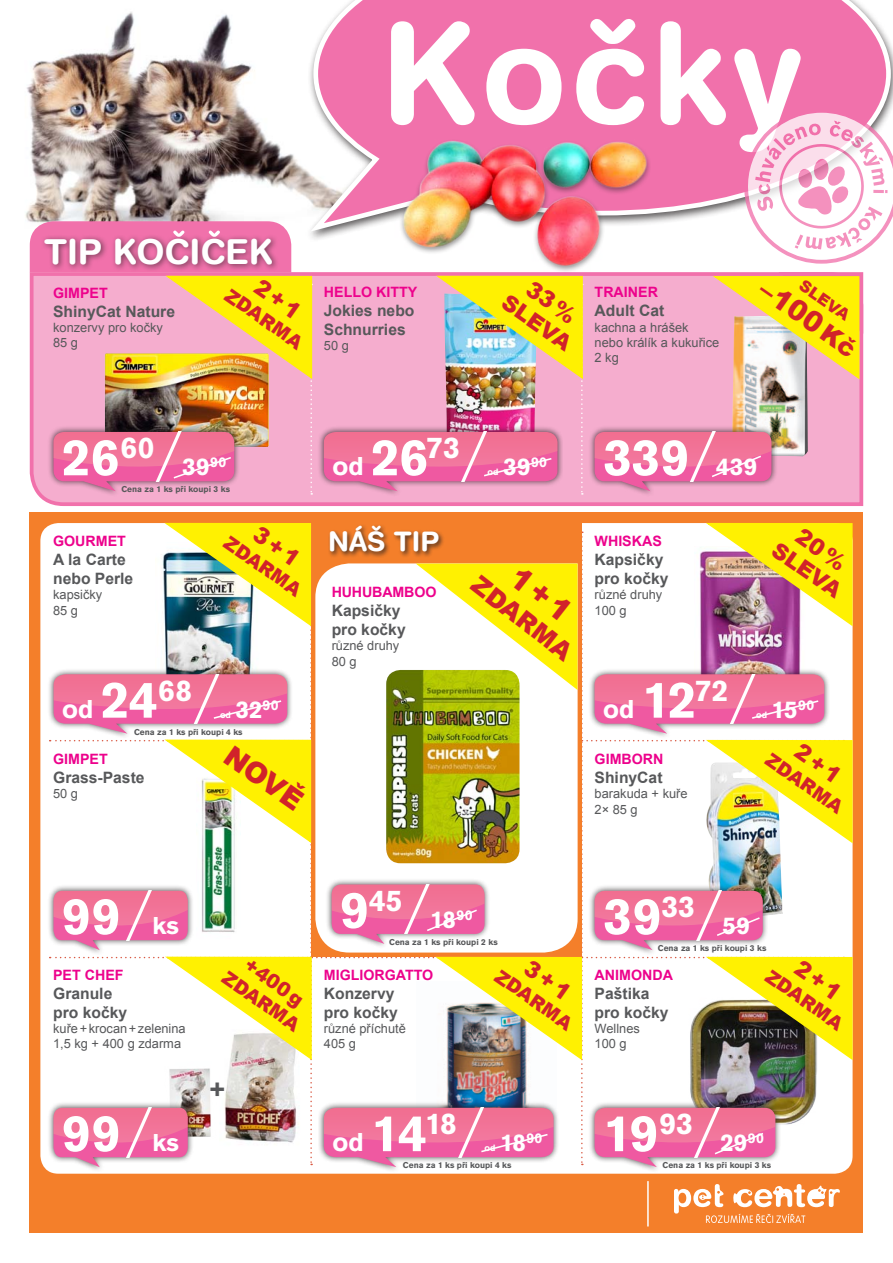
<style>
.page{position:relative;width:893px;height:1263px;background:#fff}
.page>*{position:absolute;margin:0;border:0;box-sizing:border-box;transform-origin:0 0}
.t1{font:700 139.2px "Helvetica Rounded LT";letter-spacing:.04em;color:#fff}
.t2{font:700 51px "Akzidenz Grotesk Pro";letter-spacing:.01em;color:#fff}
.t3{font:700 34.5px "Helvetica Rounded LT";color:#fff}
.t4{font:700 29.7px "Akzidenz Grotesk Pro";color:#fff}
.t5{font:900 28.5px "Arial";color:#d1232a}
.t6{font:900 27.9px "Arial";color:#d1232a}
.t7{font:700 27px "Helvetica Rounded LT";color:#fff}
.t8{font:700 27px "Arial";color:#57585a}
.t9{font:700 25.5px "Akzidenz Grotesk Pro";color:#fff}
.t10{font:900 25.35px "Arial";color:#d1232a}
.t11{font:700 24px "Akzidenz Grotesk Pro";color:#fff}
.t12{font:900 21.9px "Arial";color:#d1232a}
.t13{font:900 19.5px "Arial";color:#d1232a}
.t14{font:900 18.9px "Arial";color:#d1232a}
.t15{font:900 15.9px "Arial";color:#d1232a}
.t16{font:700 15.6px/18.8px "Arial";color:#57585a}
.t17{font:700 14.25px "Arial";color:#ed028c}
.t18{font:12.9px/15.5px "Arial";color:#57585a}
.t19{font:700 9px "Akzidenz Grotesk Pro";color:#fff}
.t20{font:700 8.4px "Akzidenz Grotesk Pro";color:#57585a}
.s1{font-size:24.9px}
.s2{font-size:51px}
.s3{font-size:24px}
</style>
<div class="page">
<img style="left:25px;top:12px;width:279px;height:208px">
<div style="left:30px;top:512px;width:833px;height:721px;background:#f47f2a"></div>
<svg style="left:674px;top:1184px;width:166px;height:39px"></svg>
<hr style="left:647px;top:1181px;width:2px;height:45px;background:#fff">
<svg style="left:38px;top:272px;width:826px;height:234px;background:#f4a7ca"></svg>
<svg style="left:304px;top:0;width:589px;height:236px;background:#f085b6"></svg>
<svg style="left:590px;top:19px;width:45px;height:25px"></svg>
<svg style="left:743px;top:108px;width:150px;height:156px"></svg>
<img style="left:732px;top:381px;width:76px;height:75px">
<div style="left:588px;top:426px;width:189px;height:71px;background:#231f20;opacity:.75"></div>
<svg style="left:595px;top:430px;width:176px;height:61px;background:#eb75a1"></svg>
<div style="left:47px;top:426px;width:194px;height:71px;background:#f5adce"></div>
<div style="left:588px;top:1101px;width:194px;height:72px;background:#fff"></div>
<svg style="left:713px;top:272px;width:150px;height:109px;background:#f4d36b"></svg>
<div style="left:47px;top:884px;width:147px;height:72px;background:#f8f7f8"></div>
<div style="left:47px;top:1101px;width:147px;height:72px;background:#231f20;opacity:.75"></div>
<div style="left:318px;top:426px;width:245px;height:71px;background:#231f20;opacity:.75"></div>
<div style="left:318px;top:1101px;width:241px;height:72px;background:#fff"></div>
<img style="left:394px;top:111px;width:261px;height:171px">
<img style="left:28px;top:219px;width:285px;height:276px">
<img style="left:324px;top:274px;width:260px;height:221px">
<img style="left:50px;top:522px;width:803px;height:645px">
<h1 class="t1" style="left:380px;top:-11px;width:423px">Kocky</h1>
<h3 class="t3" style="left:44px;top:230px;width:230px">TIP KOCICEK</h3>
<p class="t17" style="left:53px;top:283px;width:56px">GIMPET</p>
<p class="t16" style="left:53px;top:302px;width:123px">ShinyCat Nature</p>
<p class="t18" style="left:53px;top:320px;width:111px">konzervy pro kočky<br>85 g</p>
<h3 class="t14" style="left:235px;top:282px;width:91px;rotate:35deg">ZDARMA</h3>
<p class="t17" style="left:324px;top:283px;width:20px">HELL</p>
<p class="t17" style="left:361px;top:283px;width:58px">O KITTY</p>
<p class="t16" style="left:324px;top:302px;width:92px">Jokies nebo<br>Schnurries</p>
<p class="t18" style="left:324px;top:338px;width:26px">50 g</p>
<h3 class="t12" style="left:514px;top:287px;width:81px;rotate:35deg">SLEVA</h3>
<p class="t17" style="left:595px;top:283px;width:65px">Trainer</p>
<p class="t16" style="left:595px;top:302px;width:71px">Adult Cat</p>
<p class="t18" style="left:595px;top:319px;width:126px">kachna a hrášek nebo králík a kukuřice<br>2 kg</p>
<p class="t15" style="left:807px;top:274px;width:59px;rotate:35deg">SLEVA</p>
<h3 class="t6" style="left:774px;top:269px;width:114px;rotate:35deg">–100 <span class="s1">Kč</span></h3>
<h2 class="t2" style="left:62px;top:424px;width:94px">26<sup>60</sup></h2>
<h3 class="t11" style="left:182px;top:451px;width:46px">39<sup>90</sup></h3>
<p class="t20" style="left:121px;top:484px;width:110px">Cena za 1 ks při koupi 3 ks</p>
<p class="t17" style="left:53px;top:532px;width:12px">Gou</p>
<p class="t17" style="left:86px;top:532px;width:38px">rmet</p>
<p class="t16" style="left:53px;top:551px;width:82px">A la Carte nebo Perle</p>
<p class="t18" style="left:53px;top:587px;width:51px">kapsičky<br>85 g</p>
<h3 class="t14" style="left:234px;top:529px;width:91px;rotate:35deg">ZDARMA</h3>
<h3 class="t9" style="left:62px;top:692px;width:132px">od <span class="s2">24</span><sup>68</sup></h3>
<p class="t19" style="left:220px;top:709px;width:13px">od</p>
<h3 class="t11" style="left:235px;top:694px;width:45px">32<sup>90</sup></h3>
<p class="t20" style="left:134px;top:726px;width:110px">Cena za 1 ks při koupi 4 ks</p>
<p class="t17" style="left:53px;top:750px;width:52px">Gimpet</p>
<p class="t16" style="left:53px;top:768px;width:93px">Grass-Paste</p>
<p class="t18" style="left:53px;top:786px;width:26px">50 g</p>
<h3 class="t5" style="left:239px;top:735px;width:91px;rotate:35deg">NOVĚ</h3>
<h3 class="t9" style="left:332px;top:450px;width:129px">od <span class="s2">26</span><sup>73</sup></h3>
<p class="t19" style="left:487px;top:466px;width:13px">od</p>
<h3 class="t11" style="left:503px;top:451px;width:46px">39<sup>90</sup></h3>
<h2 class="t2" style="left:603px;top:424px;width:156px">339 <span class="s3">439</span></h2>
<h3 class="t7" style="left:328px;top:525px;width:113px">NÁŠ TIP</h3>
<p class="t17" style="left:332px;top:583px;width:106px">HUHUBAMBOO</p>
<p class="t16" style="left:332px;top:602px;width:76px">Kapsičky pro kočky</p>
<p class="t18" style="left:332px;top:638px;width:69px">různé druhy<br>80 g</p>
<h3 class="t10" style="left:486px;top:567px;width:122px;rotate:38deg">ZDARMA</h3>
<p class="t17" style="left:595px;top:532px;width:39px">Whiskas</p>
<p class="t16" style="left:595px;top:551px;width:76px">Kapsičky pro kočky</p>
<p class="t18" style="left:595px;top:587px;width:69px">různé druhy<br>100 g</p>
<h3 class="t9" style="left:603px;top:692px;width:127px">od <span class="s2">12</span><sup>72</sup></h3>
<p class="t17" style="left:595px;top:750px;width:27px">Gimbo</p>
<p class="t17" style="left:643px;top:750px;width:22px">rn</p>
<p class="t16" style="left:595px;top:768px;width:69px">ShinyCat</p>
<p class="t18" style="left:595px;top:786px;width:95px">barakuda + kuře<br>2× 85 g</p>
<h3 class="t12" style="left:783px;top:534px;width:81px;rotate:35deg">SLEVA</h3>
<p class="t19" style="left:756px;top:709px;width:13px">od</p>
<h3 class="t11" style="left:772px;top:694px;width:44px">15<sup>90</sup></h3>
<h3 class="t14" style="left:775px;top:746px;width:91px;rotate:35deg">ZDARMA</h3>
<h2 class="t2" style="left:62px;top:883px;width:118px">99 <span class="s3">ks</span></h2>
<h3 class="t4" style="left:340px;top:881px;width:64px"><span class="s2">9</span>45</h3>
<h3 class="t11" style="left:430px;top:904px;width:44px">18<sup>90</sup></h3>
<p class="t20" style="left:389px;top:936px;width:110px">Cena za 1 ks při koupi 2 ks</p>
<h2 class="t2" style="left:603px;top:883px;width:93px">39<sup>33</sup></h2>
<h3 class="t11" style="left:723px;top:910px;width:29px">59</h3>
<p class="t20" style="left:658px;top:943px;width:110px">Cena za 1 ks při koupi 3 ks</p>
<p class="t17" style="left:53px;top:965px;width:68px">Pet Chef</p>
<p class="t16" style="left:53px;top:984px;width:76px">Granule pro kočky</p>
<p class="t18" style="left:53px;top:1021px;width:134px">kuře+krocan+zelenina<br>1,5 kg + 400 g zdarma</p>
<h2 class="t2" style="left:62px;top:1100px;width:118px">99 <span class="s3">ks</span></h2>
<h3 class="t13" style="left:255px;top:951px;width:69px;rotate:35deg">+400g</h3>
<h3 class="t14" style="left:232px;top:964px;width:91px;rotate:35deg">ZDARMA</h3>
<p class="t17" style="left:324px;top:965px;width:72px">MigliorGatto</p>
<p class="t16" style="left:324px;top:984px;width:76px">Konzervy pro kočky</p>
<p class="t18" style="left:324px;top:1021px;width:83px">různé příchutě<br>405 g</p>
<h3 class="t8" style="left:210px;top:1072px;width:17px">+</h3>
<h3 class="t14" style="left:505px;top:963px;width:91px;rotate:35deg">ZDARMA</h3>
<h3 class="t9" style="left:332px;top:1126px;width:126px">od <span class="s2">14</span><sup>18</sup></h3>
<p class="t19" style="left:485px;top:1142px;width:13px">od</p>
<h3 class="t11" style="left:500px;top:1127px;width:44px">18<sup>90</sup></h3>
<p class="t20" style="left:403px;top:1160px;width:110px">Cena za 1 ks při koupi 4 ks</p>
<p class="t17" style="left:595px;top:965px;width:69px">Animonda</p>
<p class="t16" style="left:595px;top:984px;width:76px">Paštika pro kočky</p>
<p class="t18" style="left:595px;top:1021px;width:47px">Wellnes<br>100 g</p>
<h3 class="t14" style="left:775px;top:963px;width:91px;rotate:35deg">ZDARMA</h3>
<h2 class="t2" style="left:603px;top:1100px;width:91px">19<sup>93</sup></h2>
<h3 class="t11" style="left:720px;top:1127px;width:45px">29<sup>90</sup></h3>
<p class="t20" style="left:662px;top:1160px;width:110px">Cena za 1 ks při koupi 3 ks</p>
</div>
